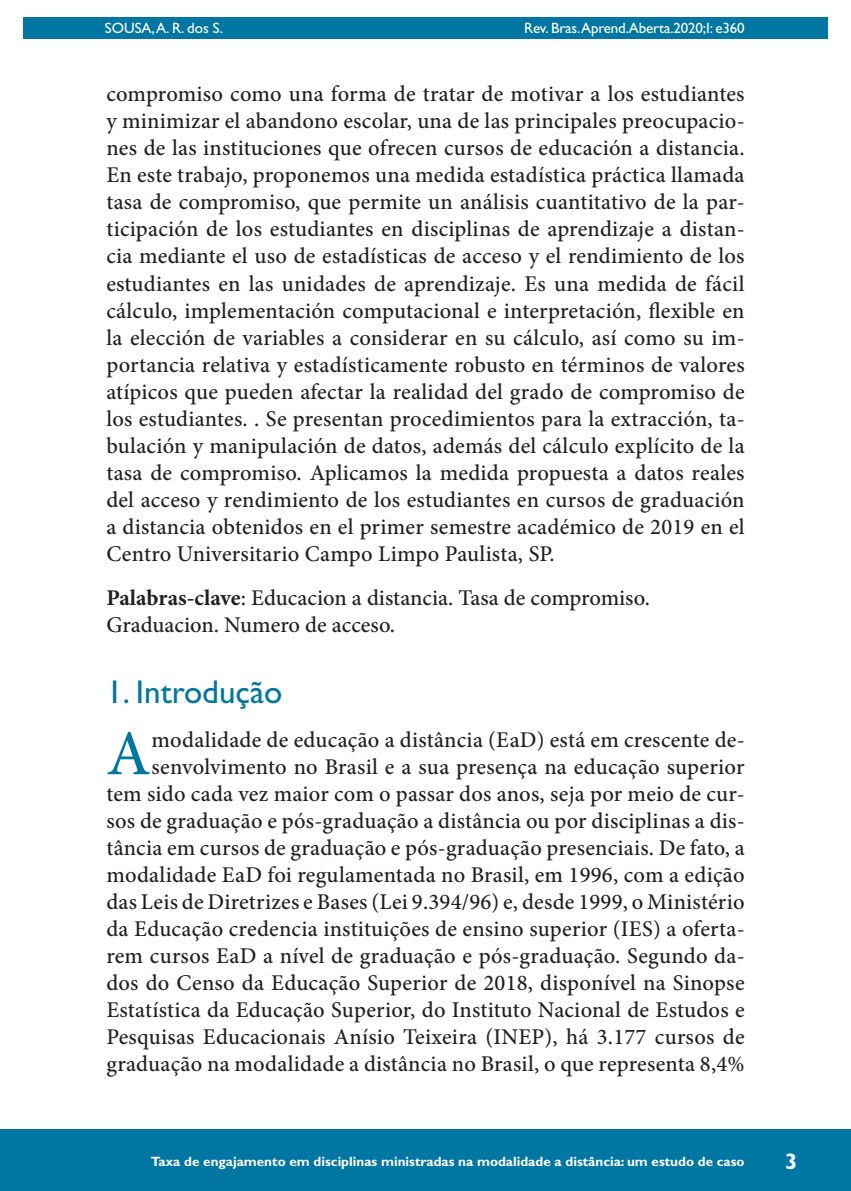
<style>
.page{position:relative;width:851px;height:1191px;background:#fff}
.page>*{position:absolute;margin:0;border:0;box-sizing:border-box;transform-origin:0 0}
.inicio_primeiro_para{font:500 64.05px "Minion Pro";color:#0076a3}
.Titulo{font:33px "Gill Sans Std";color:#0076a3}
.Texto_corrido{font:500 22.5px/27px "Minion Pro";letter-spacing:.01em;color:#231f20;text-align:justify}
.inicio_primeiro_para-2{font:500 22.5px/27px "Minion Pro";letter-spacing:.01em;color:#231f20;text-align:right}
.palavras-chave{font:500 22.5px/27px "Minion Pro";color:#231f20}
.t1{font:700 22.5px "Gill Sans Std";color:#fff}
.t2{font:15px "Gill Sans Std";letter-spacing:-.01em;color:#fff}
.t3{font:700 13.5px "Gill Sans Std";color:#fff}
.s1{font-weight:700}
</style>
<div class="page">
<hr style="left:104px;top:0;width:1px;height:467px;background:#0076a3">
<div style="left:23px;top:17px;width:804px;height:21px;background:#0076a3"></div>
<div style="left:0;top:1129px;width:850px;height:62px;background:#0076a3"></div>
<p class="t2" style="left:105px;top:20px;width:120px">SOUSA, A. R. dos S.</p>
<p class="t2" style="left:524px;top:20px;width:222px">Rev. Bras.Aprend.Aberta.2020;I: e360</p>
<p class="Texto_corrido" style="left:106px;top:81px;width:639px">compromiso como una forma de tratar de motivar a los estudiantes y minimizar el abandono escolar, una de las principales preocupacio&shy;nes de las instituciones que ofrecen cursos de educación a distancia.<br>En este trabajo, proponemos una medida estadística práctica llamada tasa de compromiso, que permite un análisis cuantitativo de la par&shy;ticipación de los estudiantes en disciplinas de aprendizaje a distan&shy;cia mediante el uso de estadísticas de acceso y el rendimiento de los estudiantes en las unidades de aprendizaje. Es una medida de fácil cálculo, implementación computacional e interpretación, flexible en la elección de variables a considerar en su cálculo, así como su im&shy;portancia relativa y estadísticamente robusto en términos de valores atípicos que pueden afectar la realidad del grado de compromiso de los estudiantes. . Se presentan procedimientos para la extracción, ta&shy;bulación y manipulación de datos, además del cálculo explícito de la tasa de compromiso. Aplicamos la medida propuesta a datos reales del acceso y rendimiento de los estudiantes en cursos de graduación a distancia obtenidos en el primer semestre académico de 2019 en el Centro Universitario Campo Limpo Paulista, SP.</p>
<p class="palavras-chave" style="left:106px;top:584px;width:545px"><span class="s1">Palabras-clave</span>: Educacion a distancia. Tasa de compromiso.<br>Graduacion. Numero de acceso.</p>
<p class="Titulo" style="left:106px;top:673px;width:177px">1. Introdução</p>
<p class="inicio_primeiro_para" style="left:106px;top:710px;width:46px">A</p>
<p class="inicio_primeiro_para-2" style="left:106px;top:726px;width:639px">modalidade de educação a distância (EaD) está em crescente de&shy;senvolvimento no Brasil e a sua presença na educação superior<br>tem sido cada vez maior com o passar dos anos, seja por meio de cur&shy;sos de graduação e pós-graduação a distância ou por disciplinas a dis&shy;tância em cursos de graduação e pós-graduação presenciais. De fato, a modalidade EaD foi regulamentada no Brasil, em 1996, com a edição das Leis de Diretrizes e Bases (Lei 9.394/96) e, desde 1999, o Ministério da Educação credencia instituições de ensino superior (IES) a oferta&shy;rem cursos EaD a nível de graduação e pós-graduação. Segundo da&shy;dos do Censo da Educação Superior de 2018, disponível na Sinopse Estatística da Educação Superior, do Instituto Nacional de Estudos e Pesquisas Educacionais Anísio Teixeira (INEP), há 3.177 cursos de graduação na modalidade a distância no Brasil, o que representa 8,4%</p>
<p class="t3" style="left:151px;top:1153px;width:595px">Taxa de engajamento em disciplinas ministradas na modalidade a distância: um estudo de caso</p>
<p class="t1" style="left:785px;top:1148px;width:14px">3</p>
</div>
